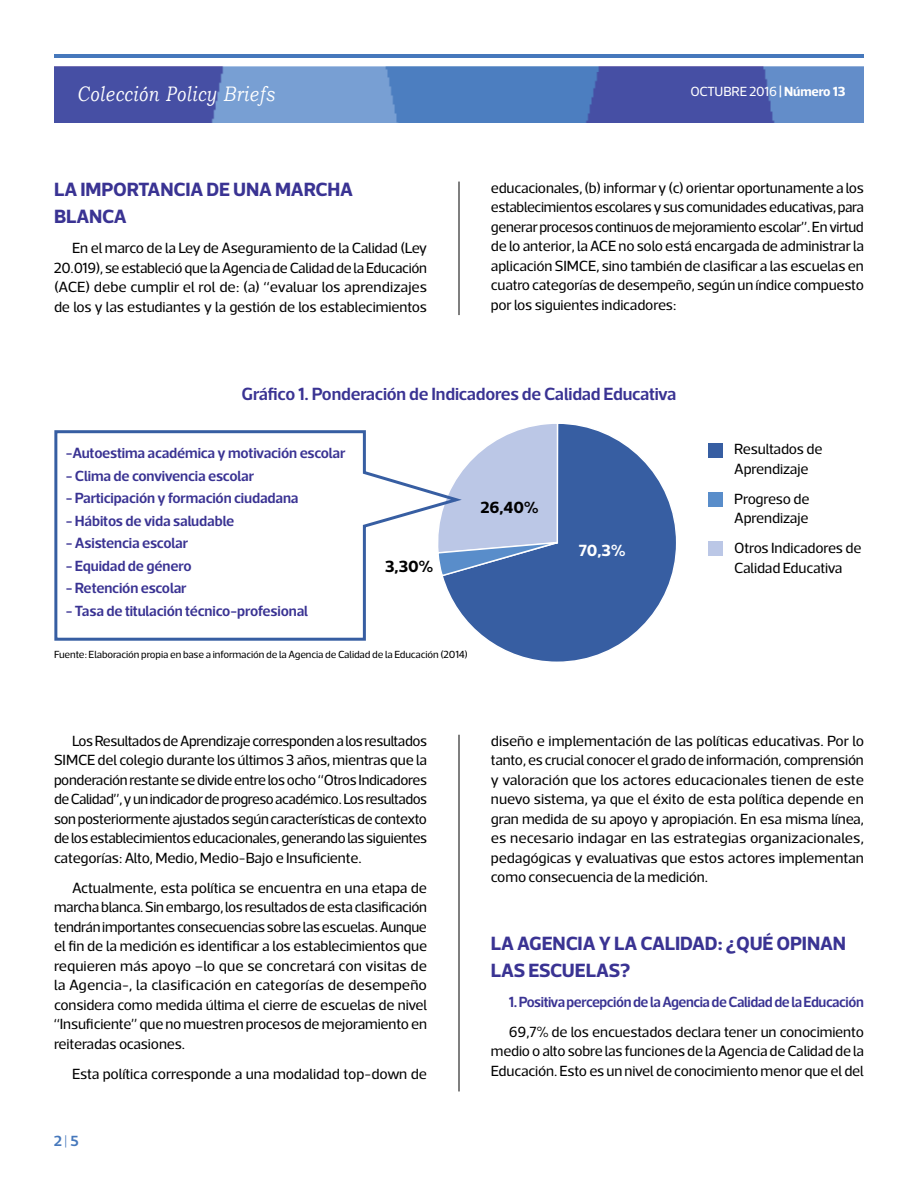
<style>
.page{position:relative;width:918px;height:1188px;background:#fff}
.page>*{position:absolute;margin:0;border:0;box-sizing:border-box;transform-origin:0 0}
.t1{font:italic 21px "Bookman Old Style";letter-spacing:.05em;color:#fff;scale:.8 1}
.t2{font:700 19.5px/27px "Acto";letter-spacing:-.01em;color:#3a3393}
.t3{font:600 18px "Acto";letter-spacing:-.01em;color:#3a3393}
.t4{font:700 16.5px "Acto";color:#000}
.t5{font:700 16.5px "Acto";color:#fff}
.t6{font:15px/19.5px "Acto";letter-spacing:-.01em;color:#000;text-align:justify}
.t7{font:600 15px "Acto";letter-spacing:-.01em;color:#3a3393}
.t8{font:600 15px "Acto";color:#4678bc}
.t9{font:13.5px "Acto";letter-spacing:-.01em;color:#fff}
.t10{font:10.5px "Acto";letter-spacing:-.01em;color:#000}
.s1{font-weight:700}
.s2{font-family:"Amplitude";font-weight:300}
</style>
<div class="page">
<img style="left:54px;top:67px;width:810px;height:55px">
<hr style="left:54px;top:54px;width:810px;height:4px;background:#4678bc">
<svg style="left:460px;top:424px;width:216px;height:238px"></svg>
<svg style="left:460px;top:424px;width:99px;height:154px;background:#acbdde"></svg>
<hr style="left:459px;top:182px;width:1px;height:133px;background:#000">
<hr style="left:459px;top:735px;width:1px;height:356px;background:#000">
<div style="left:708px;top:443px;width:15px;height:15px;background:#375ea2"></div>
<div style="left:708px;top:492px;width:15px;height:15px;background:#598dca"></div>
<div style="left:708px;top:541px;width:15px;height:15px;background:#bbc7e6"></div>
<svg style="left:54px;top:430px;width:406px;height:211px"></svg>
<h1 class="t1" style="left:77px;top:82px;width:249px">Colección Policy Briefs</h1>
<p class="t9" style="left:690px;top:84px;width:157px">OCTUBRE 2016 <span class="s1">| Número 13</span></p>
<h2 class="t2" style="left:54px;top:176px;width:301px">LA IMPORTANCIA DE UNA MARCHA<br>BLANCA</h2>
<p class="t6" style="left:54px;top:238px;width:375px;text-indent:18px">En el marco de la Ley de Aseguramiento de la Calidad (Ley 20.019), seestablecióquelaAgenciadeCalidaddelaEducación (ACE) debe cumplir el rol de: (a) “evaluar los aprendizajes de los y las estudiantes y la gestión de los establecimientos</p>
<p class="t6" style="left:491px;top:178px;width:375px">educacionales, (b) informar y (c) orientar oportunamente a los establecimientos escolares y sus comunidades educativas, para generar procesos continuos de mejoramiento escolar”. En virtud de lo anterior, la ACE no solo está encargada de administrar la aplicación SIMCE, sino también de clasificar a las escuelas en cuatro categorías de desempeño, según un índice compuesto por los siguientes indicadores:</p>
<p class="t3" style="left:242px;top:384px;width:436px">Gráfico 1. Ponderación de Indicadores de Calidad Educativa</p>
<p class="t7" style="left:66px;top:444px;width:281px">-Autoestima académica y motivación escolar</p>
<p class="t7" style="left:66px;top:467px;width:190px">- Clima de convivencia escolar</p>
<p class="t7" style="left:66px;top:489px;width:234px">- Participación y formación ciudadana</p>
<p class="t7" style="left:66px;top:512px;width:170px">- Hábitos de vida saludable</p>
<p class="t7" style="left:66px;top:534px;width:124px">- Asistencia escolar</p>
<p class="t7" style="left:66px;top:557px;width:127px">- Equidad de género</p>
<p class="t7" style="left:66px;top:579px;width:122px">- Retención escolar</p>
<p class="t7" style="left:66px;top:602px;width:244px">- Tasa de titulación técnico-profesional</p>
<p class="t4" style="left:385px;top:557px;width:50px">3,30%</p>
<p class="t10" style="left:54px;top:648px;width:416px">Fuente: Elaboración propia en base a información de la Agencia de Calidad de la Educación (2014)</p>
<p class="t4" style="left:481px;top:498px;width:59px">26,40%</p>
<p class="t5" style="left:579px;top:541px;width:48px">70,3%</p>
<p class="t6" style="left:734px;top:439px;width:90px">Resultados de<br>Aprendizaje</p>
<p class="t6" style="left:734px;top:489px;width:77px">Progreso de<br>Aprendizaje</p>
<p class="t6" style="left:734px;top:538px;width:129px">Otros Indicadores de<br>Calidad Educativa</p>
<p class="t6" style="left:54px;top:731px;width:375px;text-indent:18px">LosResultadosdeAprendizajecorrespondenalosresultados SIMCE del colegio durante los últimos 3 años, mientras que la ponderación restante se divide entre los ocho “Otros Indicadores deCalidad”,yunindicadordeprogresoacadémico.Losresultados sonposteriormenteajustados segúncaracterísticasdecontexto de los establecimientos educacionales, generando las siguientes categorías: Alto, Medio, Medio-Bajo e Insuficiente.</p>
<p class="t6" style="left:54px;top:878px;width:375px;text-indent:18px">Actualmente, esta política se encuentra en una etapa de marchablanca.Sinembargo,los resultadosdeestaclasificación tendrán importantes consecuencias sobre las escuelas. Aunque el fin de la medición es identificar a los establecimientos que requieren más apoyo –lo que se concretará con visitas de la Agencia-, la clasificación en categorías de desempeño considera como medida última el cierre de escuelas de nivel “Insuficiente” que nomuestren procesos demejoramientoen reiteradas ocasiones.</p>
<p class="t6" style="left:72px;top:1064px;width:357px">Esta política corresponde a una modalidad top-down de</p>
<p class="t8" style="left:54px;top:1132px;width:26px">2 <span class="s2">|</span> 5</p>
<p class="t6" style="left:491px;top:731px;width:375px">diseño e implementación de las políticas educativas. Por lo tanto, es crucial conocer el grado de información, comprensión y valoración que los actores educacionales tienen de este nuevo sistema, ya que el éxito de esta política depende en gran medida de su apoyo y apropiación. En esa misma línea, es necesario indagar en las estrategias organizacionales, pedagógicas y evaluativas que estos actores implementan como consecuencia de la medición.</p>
<h2 class="t2" style="left:491px;top:929px;width:357px">LA AGENCIA Y LA CALIDAD: ¿QUÉ OPINAN<br>LAS ESCUELAS?</h2>
<p class="t7" style="left:509px;top:993px;width:356px">1. Positiva percepción de la Agencia de Calidad de la Educación</p>
<p class="t6" style="left:491px;top:1022px;width:375px;text-indent:18px">69,7% de los encuestados declara tener un conocimiento medio o alto sobre las funciones de la Agencia de Calidad de la Educación. Esto es un nivel de conocimiento menor que el del</p>
</div>
